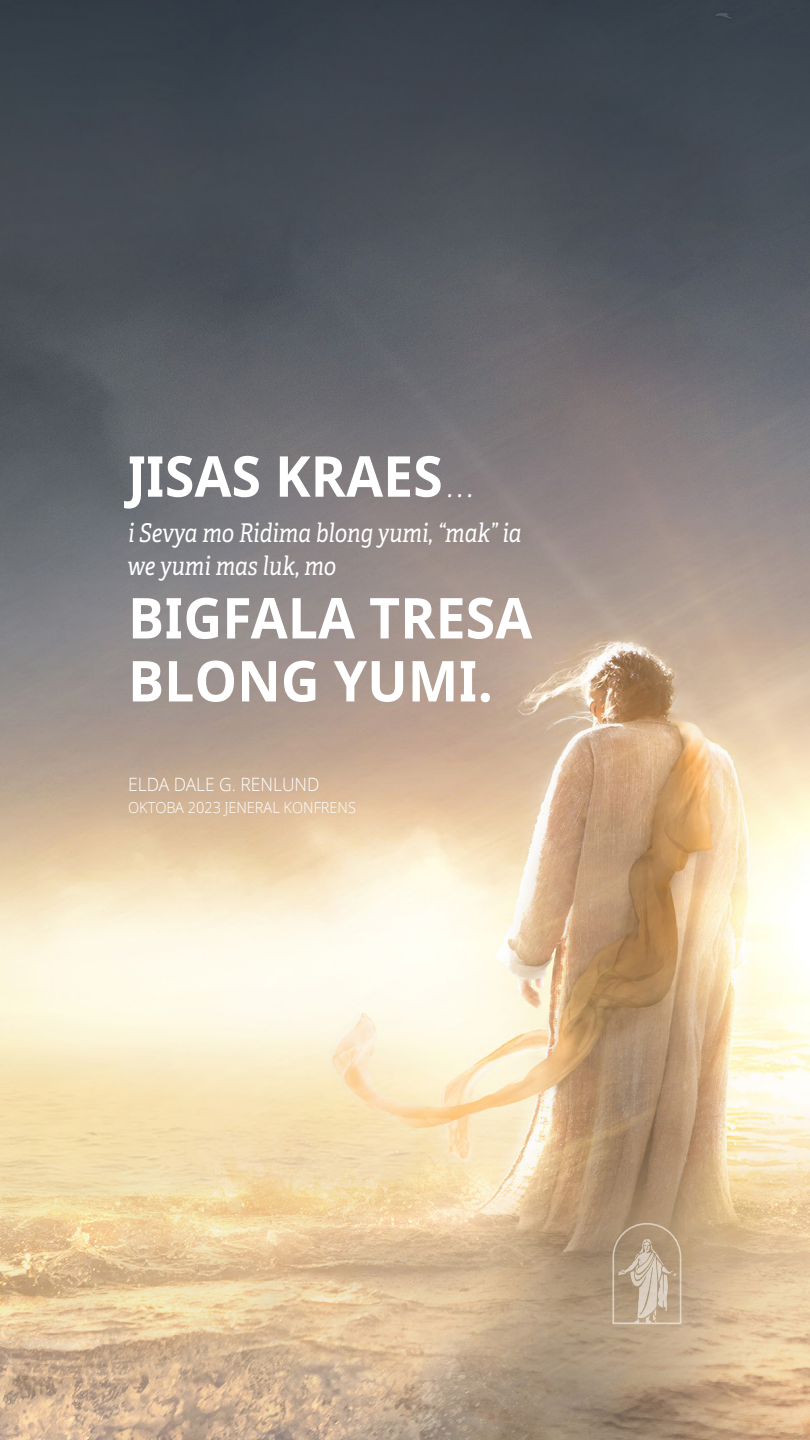
<style>
.page{position:relative;width:810px;height:1440px;background:#fff}
.page>*{position:absolute;margin:0;border:0;box-sizing:border-box;transform-origin:0 0}
.artcl16_p1_figure_image_aside_quote_firs{font:700 56.47px/63px "Dots Solidlds Lat";color:#fff;scale:.95 1}
.artcl16_p1_figure_image_aside_quote_firs-2{font:italic 25.8px/33.8px "Helam Slablds Lat";color:#fff;scale:.84 1}
.artcl16_p1_figure_image_aside_quote_cita{font:300 18.38px "Dots Solidlds Lat";color:#fff;scale:.95 1}
.artcl16_p1_figure_image_aside_quote_cita-2{font:300 15.3px "Dots Solidlds Lat";color:#fff;scale:.95 1}
.s1{font-family:"Helam Slablds Lat";font-weight:400;font-style:italic;font-size:25.8px}
</style>
<div class="page">
<img style="left:0;top:0;width:810px;height:1440px">
<svg style="left:612px;top:1223px;width:69px;height:101px;background:#bba68d"></svg>
<p class="artcl16_p1_figure_image_aside_quote_firs" style="left:128px;top:446px;width:364px">JISAS KRAES <span class="s1">. . .</span></p>
<p class="artcl16_p1_figure_image_aside_quote_firs-2" style="left:127px;top:515px;width:471px">i Sevya mo Ridima blong yumi, “mak” ia we yumi mas luk, mo</p>
<p class="artcl16_p1_figure_image_aside_quote_firs" style="left:128px;top:587px;width:427px">BIGFALA TRESA<br>BLONG YUMI.</p>
<p class="artcl16_p1_figure_image_aside_quote_cita" style="left:128px;top:771px;width:203px">ELDA DALE G. RENLUND</p>
<p class="artcl16_p1_figure_image_aside_quote_cita-2" style="left:128px;top:797px;width:241px">OKTOBA 2023 JENERAL KONFRENS</p>
</div>
